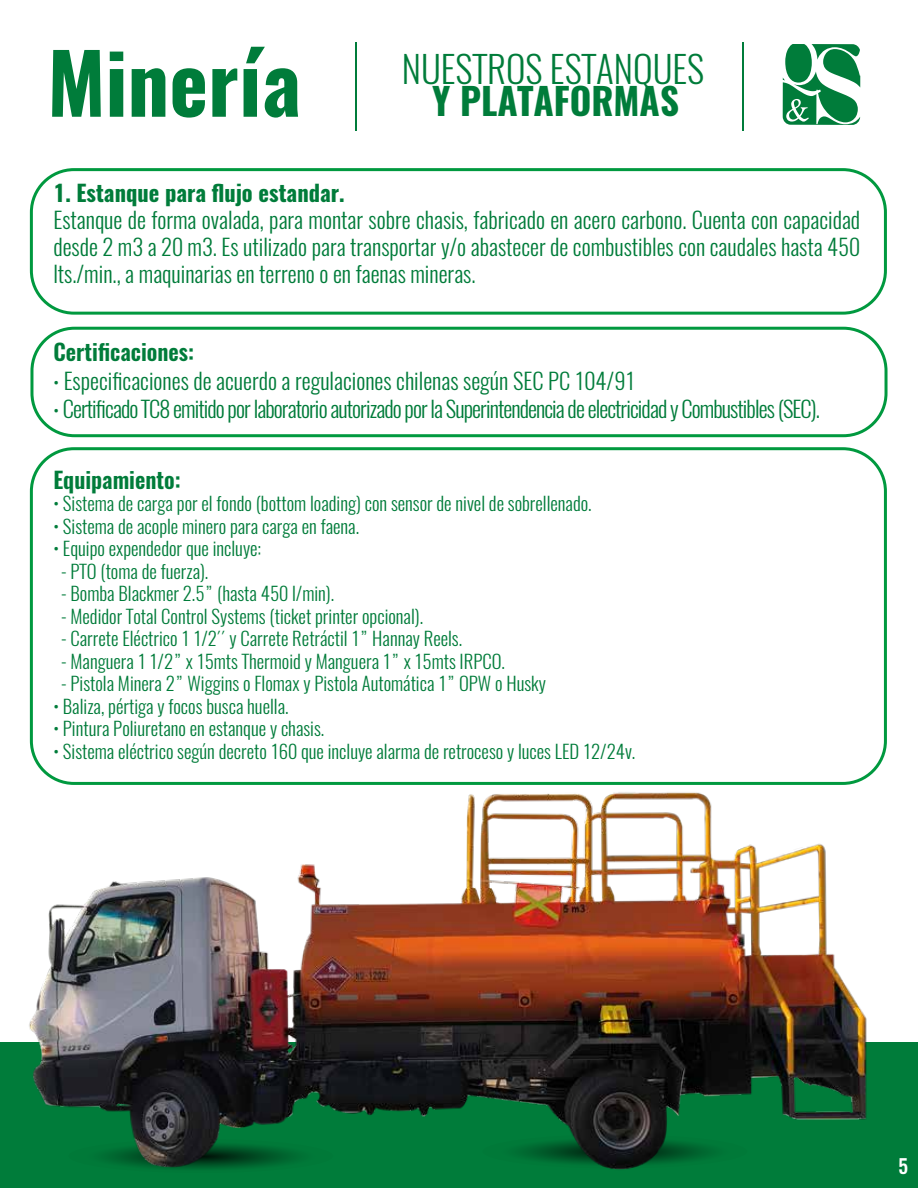
<style>
.page{position:relative;width:918px;height:1188px;background:#fff}
.page>*{position:absolute;margin:0;border:0;box-sizing:border-box;transform-origin:0 0}
.t1{font:700 82.5px "Oswald";color:#007c3a}
.t2{font:300 37.05px "Oswald";color:#007c3a}
.t3{font:700 37.05px "Oswald";color:#007c3a}
.t4{font:300 22.5px/27px "Oswald";color:#007c3a;text-align:justify}
.t5{font:300 22.5px "Oswald";letter-spacing:-.04em;color:#007c3a}
.t6{font:600 22.5px "Oswald";color:#007c3a}
.t7{font:700 22.5px "Oswald";color:#007c3a}
.t8{font:500 19.5px "Oswald";color:#fff}
.t9{font:300 18.75px "Oswald";color:#007c3a}
.s1{font-size:18.75px}
</style>
<div class="page">
<hr style="left:356px;top:42px;width:1px;height:89px;background:#007c3a">
<hr style="left:742px;top:42px;width:1px;height:89px;background:#007c3a">
<svg style="left:783px;top:44px;width:77px;height:81px"></svg>
<img style="left:0;top:594px;width:918px;height:594px">
<div style="left:30px;top:327px;width:858px;height:110px;border:3px solid #00993f;border-radius:43px"></div>
<div style="left:30px;top:168px;width:857px;height:147px;border:3px solid #00993f;border-radius:43px"></div>
<div style="left:30px;top:447px;width:857px;height:338px;border:3px solid #00993f;border-radius:43px"></div>
<h1 class="t1" style="left:47px;top:26px;width:255px">Minería</h1>
<h2 class="t2" style="left:402px;top:45px;width:304px">NUESTROS ESTANQUES</h2>
<h2 class="t3" style="left:432px;top:75px;width:248px">Y PLATAFORMAS</h2>
<p class="t7" style="left:53px;top:178px;width:293px">1. Estanque para flujo estandar.</p>
<p class="t4" style="left:53px;top:207px;width:808px">Estanque de forma ovalada, para montar sobre chasis, fabricado en acero carbono. Cuenta con capacidad desde 2 m3 a 20 m3. Es utilizado para transportar y/o abastecer de combustibles con caudales hasta 450 lts./min., a maquinarias en terreno o en faenas mineras.</p>
<p class="t6" style="left:53px;top:332px;width:142px">Certificaciones:</p>
<p class="t4" style="left:53px;top:367px;width:583px"><span class="s1">•</span> Especificaciones de acuerdo a regulaciones chilenas según SEC PC 104/91</p>
<p class="t5" style="left:53px;top:394px;width:768px"><span class="s1">•</span> Certificado TC8 emitido por laboratorio autorizado por la Superintendencia de electricidad y Combustibles (SEC).</p>
<p class="t6" style="left:53px;top:460px;width:129px">Equipamiento:</p>
<p class="t9" style="left:53px;top:491px;width:540px">• Sistema de carga por el fondo (bottom loading) con sensor de nivel de sobrellenado.</p>
<p class="t9" style="left:53px;top:514px;width:307px">• Sistema de acople minero para carga en faena.</p>
<p class="t9" style="left:53px;top:536px;width:209px">• Equipo expendedor que incluye:</p>
<p class="t9" style="left:61px;top:559px;width:149px">- PTO (toma de fuerza).</p>
<p class="t9" style="left:61px;top:581px;width:275px">- Bomba Blackmer 2.5” (hasta 450 l/min).</p>
<p class="t9" style="left:61px;top:604px;width:364px">- Medidor Total Control Systems (ticket printer opcional).</p>
<p class="t9" style="left:61px;top:626px;width:403px">- Carrete Eléctrico 1 1/2´´ y Carrete Retráctil 1” Hannay Reels.</p>
<p class="t9" style="left:61px;top:649px;width:445px">- Manguera 1 1/2” x 15mts Thermoid y Manguera 1” x 15mts IRPCO.</p>
<p class="t9" style="left:61px;top:671px;width:486px">- Pistola Minera 2” Wiggins o Flomax y Pistola Automática 1” OPW o Husky</p>
<p class="t9" style="left:53px;top:694px;width:237px">• Baliza, pértiga y focos busca huella.</p>
<p class="t9" style="left:53px;top:716px;width:272px">• Pintura Poliuretano en estanque y chasis.</p>
<p class="t9" style="left:53px;top:739px;width:583px">• Sistema eléctrico según decreto 160 que incluye alarma de retroceso y luces LED 12/24v.</p>
<p class="t8" style="left:899px;top:1149px;width:11px">5</p>
</div>
